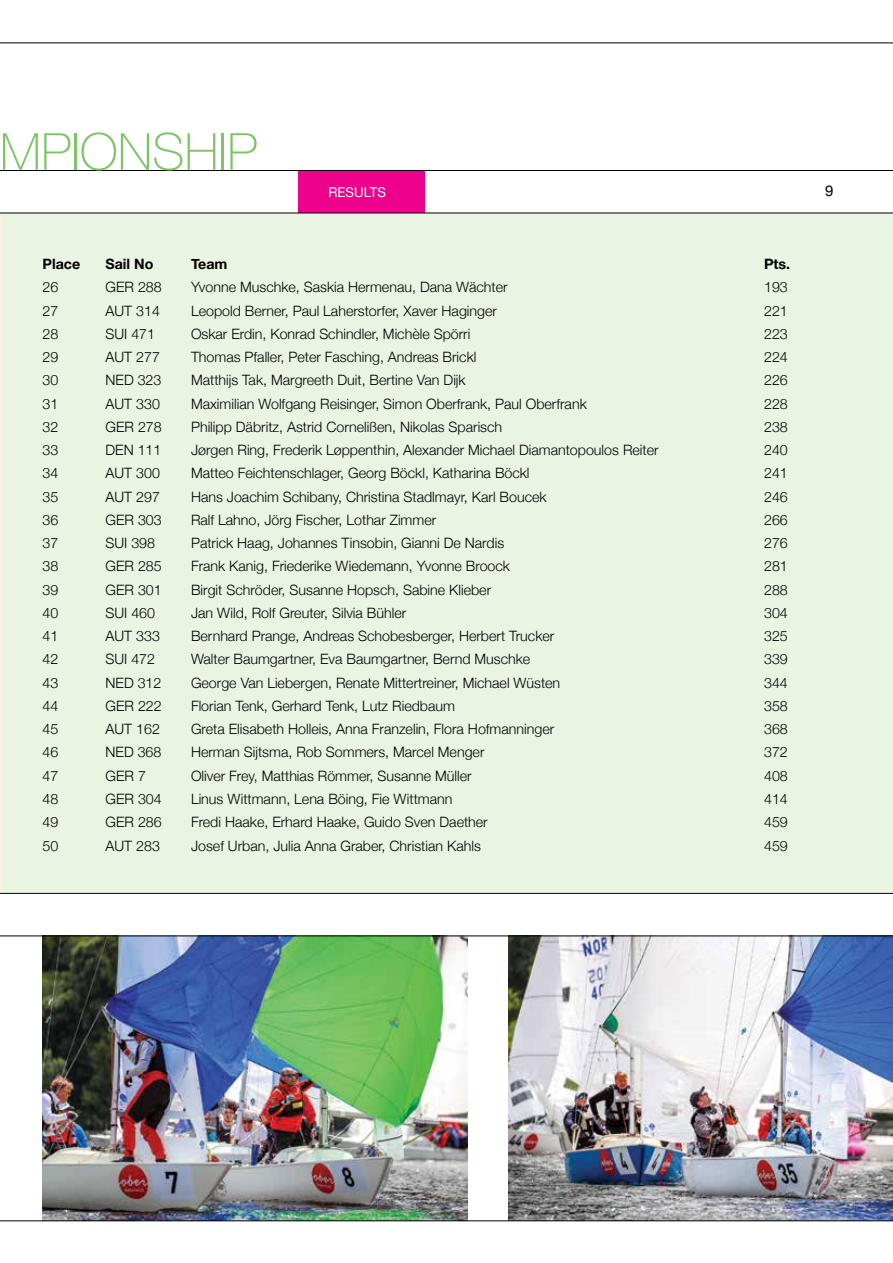
<style>
.page{position:relative;width:893px;height:1263px;background:#fff}
.page>*{position:absolute;margin:0;border:0;box-sizing:border-box;transform-origin:0 0}
.t1{font:100 51px "Helvetica Neue";color:#7cc466}
.t2{font:15px "Helvetica Neue";color:#000}
.t3{font:300 14.25px "Helvetica Neue";color:#000}
.t4{font:700 14.25px "Helvetica Neue";color:#000}
.t5{font:13.5px "Helvetica Neue";color:#fff}
</style>
<div class="page">
<div style="left:0;top:214px;width:893px;height:679px;background:#e9f4e3"></div>
<img style="left:509px;top:936px;width:384px;height:284px">
<img style="left:43px;top:936px;width:425px;height:284px">
<div style="left:299px;top:170px;width:126px;height:43px;background:#ec008c"></div>
<hr style="left:0;top:43px;width:893px;height:1px;background:#000">
<hr style="left:0;top:213px;width:893px;height:1px;background:#000">
<hr style="left:0;top:893px;width:893px;height:1px;background:#000">
<hr style="left:0;top:1220px;width:893px;height:1px;background:#000">
<hr style="left:0;top:935px;width:893px;height:1px;background:#000">
<hr style="left:0;top:170px;width:893px;height:1px;background:#000">
<h1 class="t1" style="left:0;top:113px;width:259px">MPIONSHIP</h1>
<p class="t5" style="left:328px;top:182px;width:59px">RESULTS</p>
<p class="t2" style="left:825px;top:180px;width:10px">9</p>
<p class="t4" style="left:43px;top:253px;width:39px">Place</p>
<p class="t4" style="left:106px;top:253px;width:50px">Sail No</p>
<p class="t4" style="left:191px;top:253px;width:38px">Team</p>
<p class="t4" style="left:764px;top:253px;width:28px">Pts.</p>
<p class="t3" style="left:43px;top:276px;width:17px">26</p>
<p class="t3" style="left:106px;top:276px;width:58px">GER 288</p>
<p class="t3" style="left:191px;top:276px;width:318px">Yvonne Muschke, Saskia Hermenau, Dana Wächter</p>
<p class="t3" style="left:764px;top:276px;width:25px">193</p>
<p class="t3" style="left:43px;top:299px;width:17px">27</p>
<p class="t3" style="left:106px;top:299px;width:56px">AUT 314</p>
<p class="t3" style="left:191px;top:299px;width:307px">Leopold Berner, Paul Laherstorfer, Xaver Haginger</p>
<p class="t3" style="left:764px;top:299px;width:25px">221</p>
<p class="t3" style="left:43px;top:322px;width:17px">28</p>
<p class="t3" style="left:106px;top:322px;width:51px">SUI 471</p>
<p class="t3" style="left:191px;top:322px;width:281px">Oskar Erdin, Konrad Schindler, Michèle Spörri</p>
<p class="t3" style="left:764px;top:322px;width:25px">223</p>
<p class="t3" style="left:43px;top:345px;width:17px">29</p>
<p class="t3" style="left:106px;top:345px;width:56px">AUT 277</p>
<p class="t3" style="left:191px;top:345px;width:287px">Thomas Pfaller, Peter Fasching, Andreas Brickl</p>
<p class="t3" style="left:764px;top:345px;width:25px">224</p>
<p class="t3" style="left:43px;top:369px;width:17px">30</p>
<p class="t3" style="left:106px;top:369px;width:57px">NED 323</p>
<p class="t3" style="left:191px;top:369px;width:276px">Matthijs Tak, Margreeth Duit, Bertine Van Dijk</p>
<p class="t3" style="left:764px;top:369px;width:25px">226</p>
<p class="t3" style="left:43px;top:392px;width:17px">31</p>
<p class="t3" style="left:106px;top:392px;width:56px">AUT 330</p>
<p class="t3" style="left:191px;top:392px;width:397px">Maximilian Wolfgang Reisinger, Simon Oberfrank, Paul Oberfrank</p>
<p class="t3" style="left:764px;top:392px;width:25px">228</p>
<p class="t3" style="left:43px;top:415px;width:17px">32</p>
<p class="t3" style="left:106px;top:415px;width:58px">GER 278</p>
<p class="t3" style="left:191px;top:415px;width:313px">Philipp Däbritz, Astrid Cornelißen, Nikolas Sparisch</p>
<p class="t3" style="left:764px;top:415px;width:25px">238</p>
<p class="t3" style="left:43px;top:438px;width:17px">33</p>
<p class="t3" style="left:106px;top:438px;width:57px">DEN 111</p>
<p class="t3" style="left:191px;top:438px;width:469px">Jørgen Ring, Frederik Løppenthin, Alexander Michael Diamantopoulos Reiter</p>
<p class="t3" style="left:764px;top:438px;width:25px">240</p>
<p class="t3" style="left:43px;top:462px;width:17px">34</p>
<p class="t3" style="left:106px;top:462px;width:56px">AUT 300</p>
<p class="t3" style="left:191px;top:462px;width:340px">Matteo Feichtenschlager, Georg Böckl, Katharina Böckl</p>
<p class="t3" style="left:764px;top:462px;width:25px">241</p>
<p class="t3" style="left:43px;top:485px;width:17px">35</p>
<p class="t3" style="left:106px;top:485px;width:56px">AUT 297</p>
<p class="t3" style="left:191px;top:485px;width:357px">Hans Joachim Schibany, Christina Stadlmayr, Karl Boucek</p>
<p class="t3" style="left:764px;top:485px;width:25px">246</p>
<p class="t3" style="left:43px;top:508px;width:17px">36</p>
<p class="t3" style="left:106px;top:508px;width:58px">GER 303</p>
<p class="t3" style="left:191px;top:508px;width:247px">Ralf Lahno, Jörg Fischer, Lothar Zimmer</p>
<p class="t3" style="left:764px;top:508px;width:25px">266</p>
<p class="t3" style="left:43px;top:532px;width:17px">37</p>
<p class="t3" style="left:106px;top:532px;width:51px">SUI 398</p>
<p class="t3" style="left:191px;top:532px;width:315px">Patrick Haag, Johannes Tinsobin, Gianni De Nardis</p>
<p class="t3" style="left:764px;top:532px;width:25px">276</p>
<p class="t3" style="left:43px;top:555px;width:17px">38</p>
<p class="t3" style="left:106px;top:555px;width:58px">GER 285</p>
<p class="t3" style="left:191px;top:555px;width:320px">Frank Kanig, Friederike Wiedemann, Yvonne Broock</p>
<p class="t3" style="left:764px;top:555px;width:25px">281</p>
<p class="t3" style="left:43px;top:578px;width:17px">39</p>
<p class="t3" style="left:106px;top:578px;width:58px">GER 301</p>
<p class="t3" style="left:191px;top:578px;width:302px">Birgit Schröder, Susanne Hopsch, Sabine Klieber</p>
<p class="t3" style="left:764px;top:578px;width:25px">288</p>
<p class="t3" style="left:43px;top:601px;width:17px">40</p>
<p class="t3" style="left:106px;top:601px;width:51px">SUI 460</p>
<p class="t3" style="left:191px;top:601px;width:217px">Jan Wild, Rolf Greuter, Silvia Bühler</p>
<p class="t3" style="left:764px;top:601px;width:25px">304</p>
<p class="t3" style="left:43px;top:625px;width:17px">41</p>
<p class="t3" style="left:106px;top:625px;width:56px">AUT 333</p>
<p class="t3" style="left:191px;top:625px;width:365px">Bernhard Prange, Andreas Schobesberger, Herbert Trucker</p>
<p class="t3" style="left:764px;top:625px;width:25px">325</p>
<p class="t3" style="left:43px;top:648px;width:17px">42</p>
<p class="t3" style="left:106px;top:648px;width:51px">SUI 472</p>
<p class="t3" style="left:191px;top:648px;width:341px">Walter Baumgartner, Eva Baumgartner, Bernd Muschke</p>
<p class="t3" style="left:764px;top:648px;width:25px">339</p>
<p class="t3" style="left:43px;top:671px;width:17px">43</p>
<p class="t3" style="left:106px;top:671px;width:57px">NED 312</p>
<p class="t3" style="left:191px;top:671px;width:371px">George Van Liebergen, Renate Mittertreiner, Michael Wüsten</p>
<p class="t3" style="left:764px;top:671px;width:25px">344</p>
<p class="t3" style="left:43px;top:694px;width:17px">44</p>
<p class="t3" style="left:106px;top:694px;width:58px">GER 222</p>
<p class="t3" style="left:191px;top:694px;width:265px">Florian Tenk, Gerhard Tenk, Lutz Riedbaum</p>
<p class="t3" style="left:764px;top:694px;width:25px">358</p>
<p class="t3" style="left:43px;top:718px;width:17px">45</p>
<p class="t3" style="left:106px;top:718px;width:56px">AUT 162</p>
<p class="t3" style="left:191px;top:718px;width:365px">Greta Elisabeth Holleis, Anna Franzelin, Flora Hofmanninger</p>
<p class="t3" style="left:764px;top:718px;width:25px">368</p>
<p class="t3" style="left:43px;top:741px;width:17px">46</p>
<p class="t3" style="left:106px;top:741px;width:57px">NED 368</p>
<p class="t3" style="left:191px;top:741px;width:295px">Herman Sijtsma, Rob Sommers, Marcel Menger</p>
<p class="t3" style="left:764px;top:741px;width:25px">372</p>
<p class="t3" style="left:43px;top:764px;width:17px">47</p>
<p class="t3" style="left:106px;top:764px;width:42px">GER 7</p>
<p class="t3" style="left:191px;top:764px;width:282px">Oliver Frey, Matthias Römmer, Susanne Müller</p>
<p class="t3" style="left:764px;top:764px;width:25px">408</p>
<p class="t3" style="left:43px;top:787px;width:17px">48</p>
<p class="t3" style="left:106px;top:787px;width:58px">GER 304</p>
<p class="t3" style="left:191px;top:787px;width:263px">Linus Wittmann, Lena Böing, Fie Wittmann</p>
<p class="t3" style="left:764px;top:787px;width:25px">414</p>
<p class="t3" style="left:43px;top:811px;width:17px">49</p>
<p class="t3" style="left:106px;top:811px;width:58px">GER 286</p>
<p class="t3" style="left:191px;top:811px;width:298px">Fredi Haake, Erhard Haake, Guido Sven Daether</p>
<p class="t3" style="left:764px;top:811px;width:25px">459</p>
<p class="t3" style="left:43px;top:834px;width:17px">50</p>
<p class="t3" style="left:106px;top:834px;width:56px">AUT 283</p>
<p class="t3" style="left:191px;top:834px;width:291px">Josef Urban, Julia Anna Graber, Christian Kahls</p>
<p class="t3" style="left:764px;top:834px;width:25px">459</p>
</div>
